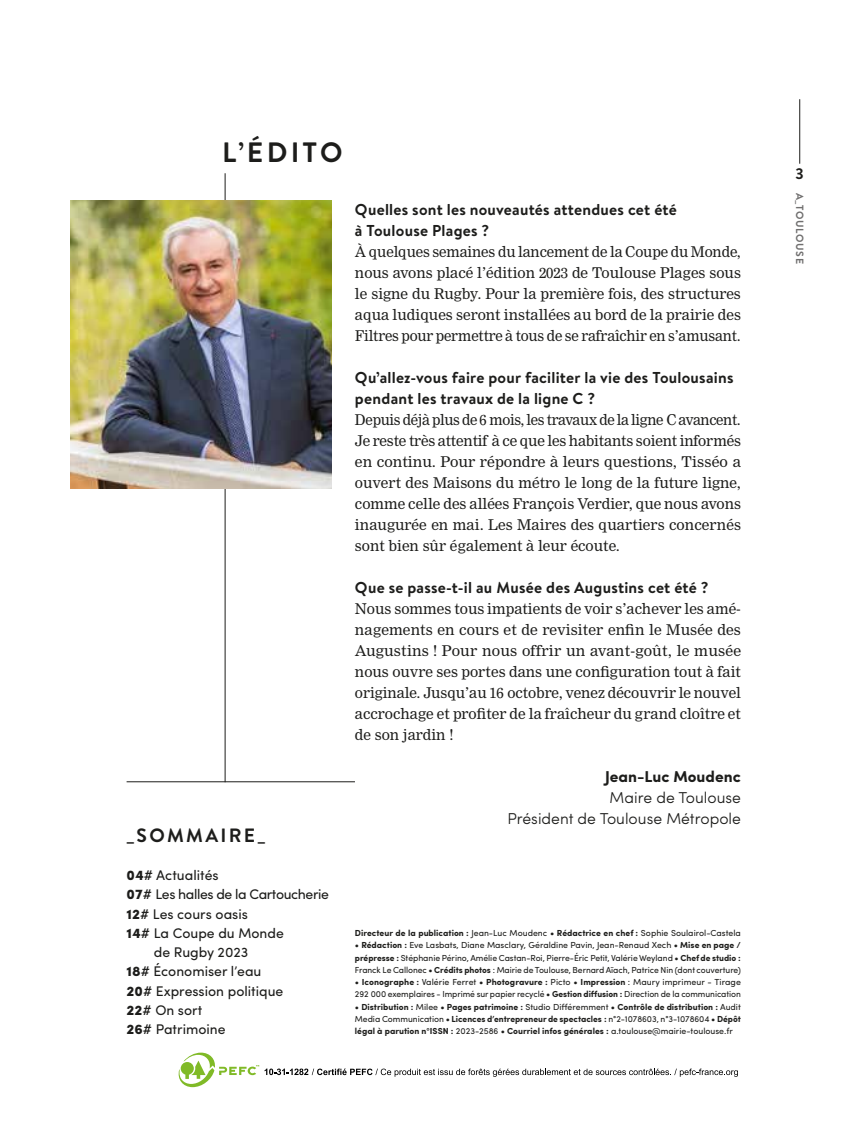
<style>
.page{position:relative;width:844px;height:1141px;background:#fff}
.page>*{position:absolute;margin:0;border:0;box-sizing:border-box;transform-origin:0 0}
.t1{font:700 28px "Brandon Grotesque";letter-spacing:.12em;color:#1d1d1b}
.t2{font:700 19.25px "Brandon Grotesque";letter-spacing:.12em;color:#1d1d1b}
.t3{font:700 15.75px/21px "Brandon Text";letter-spacing:.015em;color:#1d1d1b}
.t4{font:300 15.75px/21px "Sofia Pro";color:#1d1d1b;text-align:right}
.t5{font:700 15.75px "Sofia Pro";color:#1d1d1b}
.t6{font:700 15.75px "Brandon Grotesque";color:#1d1d1b}
.t7{font:14.53px/21px "Nimrod MT Std";color:#1d1d1b;text-align:justify}
.t8{font:14px "Sofia Pro";color:#1d1d1b}
.t9{font:14px "Sofia Pro";letter-spacing:-.03em;color:#1d1d1b}
.t10{font:700 10.5px "Brandon Grotesque";letter-spacing:.06em;color:#706f6f}
.t11{font:8.75px/12.2px "Sofia Pro";letter-spacing:-.01em;color:#1d1d1b;text-align:justify}
.t12{font:700 8.75px/12.2px "Sofia Pro";color:#1d1d1b;text-align:justify}
.s1{font-weight:900}
.s2{font-weight:400}
.s3{font-weight:700}
</style>
<div class="page">
<hr style="left:224px;top:173px;width:1px;height:609px;background:#1d1d1b">
<hr style="left:126px;top:781px;width:229px;height:1px;background:#1d1d1b">
<img style="left:71px;top:201px;width:260px;height:287px">
<svg style="left:178px;top:1053px;width:559px;height:34px"></svg>
<hr style="left:799px;top:99px;width:1px;height:65px;background:#1d1d1b">
<h1 class="t1" style="left:222px;top:133px;width:122px">L’ÉDITO</h1>
<h2 class="t2" style="left:126px;top:822px;width:140px">_SOMMAIRE_</h2>
<p class="t8" style="left:126px;top:865px;width:93px"><span class="s1">04</span># Actualités</p>
<p class="t9" style="left:126px;top:884px;width:204px"><span class="s1">07</span># Les halles de la Cartoucherie</p>
<p class="t8" style="left:126px;top:903px;width:123px"><span class="s1">12</span># Les cours oasis</p>
<p class="t8" style="left:126px;top:923px;width:159px"><span class="s1">14</span># La Coupe du Monde</p>
<p class="t8" style="left:154px;top:942px;width:96px">de Rugby 2023</p>
<p class="t8" style="left:126px;top:961px;width:136px"><span class="s1">18</span># Économiser l’eau</p>
<p class="t8" style="left:126px;top:980px;width:158px"><span class="s1">20</span># Expression politique</p>
<p class="t8" style="left:126px;top:1000px;width:77px"><span class="s1">22</span># On sort</p>
<p class="t8" style="left:126px;top:1019px;width:100px"><span class="s1">26</span># Patrimoine</p>
<p class="t3" style="left:355px;top:199px;width:323px">Quelles sont les nouveautés attendues cet été à Toulouse Plages ?</p>
<p class="t7" style="left:355px;top:242px;width:387px">À quelques semaines du lancement de la Coupe du Monde, nous avons placé l’édition 2023 de Toulouse Plages sous le signe du Rugby. Pour la première fois, des structures aqua ludiques seront installées au bord de la prairie des Filtres pour permettre à tous de se rafraîchir en s’amusant.</p>
<p class="t3" style="left:355px;top:367px;width:380px">Qu’allez-vous faire pour faciliter la vie des Toulousains pendant les travaux de la ligne C ?</p>
<p class="t7" style="left:355px;top:410px;width:387px">Depuis déjà plus de 6 mois, les travaux de la ligne C avancent.<br>Je reste très attentif à ce que les habitants soient informés en continu. Pour répondre à leurs questions, Tisséo a ouvert des Maisons du métro le long de la future ligne, comme celle des allées François Verdier, que nous avons inaugurée en mai. Les Maires des quartiers concernés sont bien sûr également à leur écoute.</p>
<p class="t3" style="left:355px;top:577px;width:355px">Que se passe-t-il au Musée des Augustins cet été ?</p>
<p class="t7" style="left:355px;top:599px;width:387px">Nous sommes tous impatients de voir s’achever les amé&shy;nagements en cours et de revisiter enfin le Musée des Augustins ! Pour nous offrir un avant-goût, le musée nous ouvre ses portes dans une configuration tout à fait originale. Jusqu’au 16 octobre, venez découvrir le nouvel accrochage et profiter de la fraîcheur du grand cloître et de son jardin !</p>
<p class="t5" style="left:605px;top:765px;width:137px">Jean-Luc Moudenc</p>
<p class="t4" style="left:507px;top:786px;width:235px">Maire de Toulouse<br>Président de Toulouse Métropole</p>
<p class="t12" style="left:355px;top:926px;width:387px">Directeur de la publication : <span class="s2">Jean-Luc Moudenc</span> • Rédactrice en chef : <span class="s2">Sophie Soulairol-Castela</span></p>
<p class="t11" style="left:355px;top:939px;width:387px"><span class="s3">• Rédaction :</span> Eve Lasbats, Diane Masclary, Géraldine Pavin, Jean-Renaud Xech <span class="s3">• Mise en page / prépresse :</span> Stéphanie Périno, Amélie Castan-Roi, Pierre-Éric Petit, Valérie Weyland <span class="s3">• Chef de studio :<br></span>Franck Le Callonec <span class="s3">• Crédits photos</span> : Mairie de Toulouse, Bernard Aïach, Patrice Nin (dont couverture)</p>
<p class="t11" style="left:355px;top:975px;width:387px"><span class="s3">• Iconographe :</span> Valérie Ferret <span class="s3">• Photogravure :</span> Picto <span class="s3">• Impression</span> : Maury imprimeur - Tirage<br>292 000 exemplaires - Imprimé sur papier recyclé <span class="s3">• Gestion diffusion :</span> Direction de la communication</p>
<p class="t12" style="left:355px;top:1000px;width:387px">• Distribution : <span class="s2">Milee</span> • Pages patrimoine : <span class="s2">Studio Différemment</span> • Contrôle de distribution : <span class="s2">Audit Media Communication</span> • Licences d’entrepreneur de spectacles : <span class="s2">n°2-1078603, n°3-1078604</span> • Dépôt légal à parution n°ISSN : <span class="s2">2023-2586</span> • Courriel infos générales : <span class="s2">a.toulouse@mairie-toulouse.fr</span></p>
<p class="t6" style="left:795px;top:163px;width:10px">3</p>
<p class="t10" style="left:806px;top:193px;width:72px;rotate:90deg">A_TOULOUSE</p>
</div>
